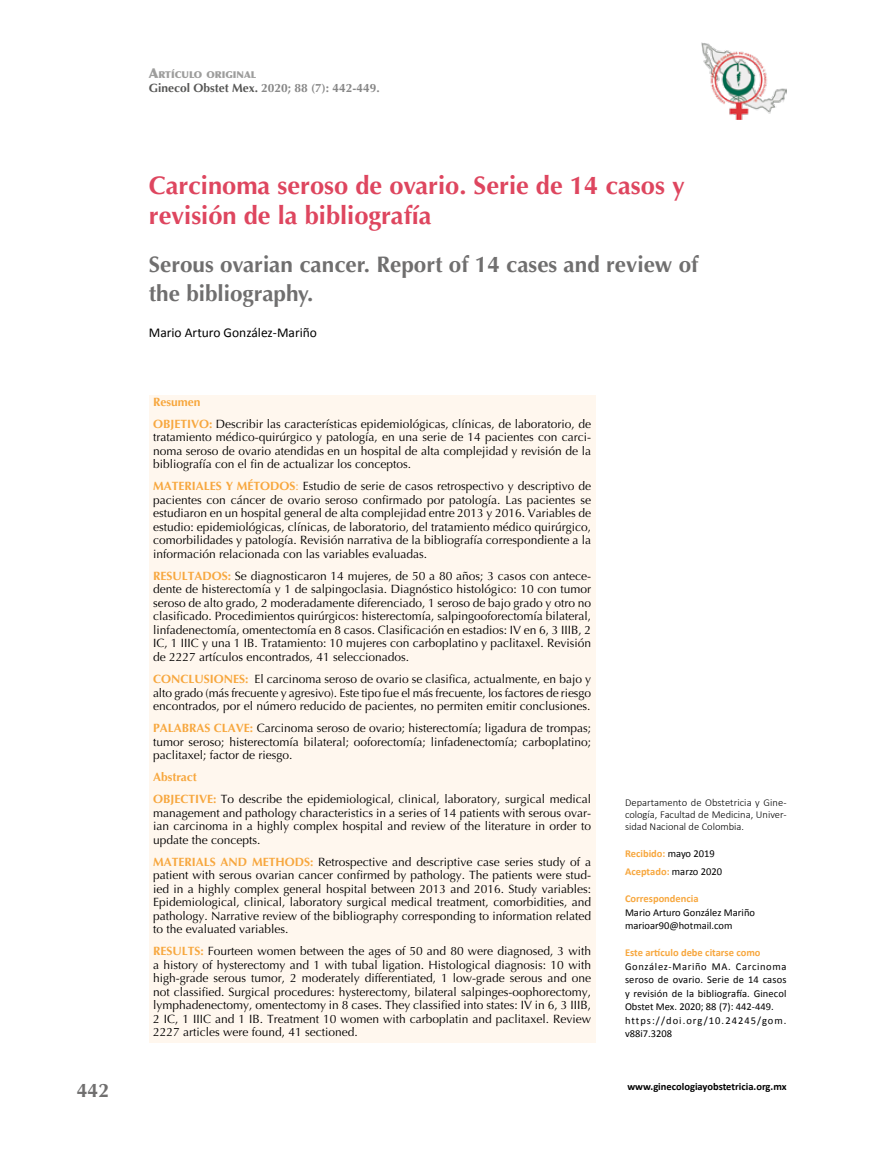
<style>
.page{position:relative;width:893px;height:1149px;background:#fff}
.page>*{position:absolute;margin:0;border:0;box-sizing:border-box;transform-origin:0 0}
.t1{font:700 25.5px/30px "Optima";color:#de465f}
.t2{font:700 22.5px/28.5px "Optima";color:#706f6f}
.t3{font:700 19.5px "Optima";color:#706f6f}
.t4{font:13.5px "Calibri";color:#000}
.t5{font:12px/13.5px "Optima";color:#000;text-align:justify}
.t6{font:700 12px "Optima";color:#878787}
.t7{font:10.5px/13.5px "Calibri";letter-spacing:.015em;color:#000}
.t8{font:300 10.5px/12px "Calibri";color:#000;text-align:justify}
.t9{font:700 10.5px/18px "Calibri";color:#f7a73e}
.t10{font:700 10.5px "Calibri";color:#000}
.t11{font:900 9.45px "Optima";color:#9d9d9c}
.s1{font-size:13.5px}
.s2{color:#575756}
.s3{font-weight:700;color:#f7a73e}
.s4{color:#f7a73e}
.s5{font-weight:400;color:#000}
</style>
<div class="page">
<img style="left:702px;top:43px;width:85px;height:76px">
<div style="left:149px;top:394px;width:446px;height:648px;background:#fff7ee"></div>
<p class="t11" style="left:149px;top:69px;width:109px"><span class="s1">A</span>RTÍCULO ORIGINAL</p>
<p class="t6" style="left:149px;top:81px;width:233px"><span class="s2">Ginecol Obstet Mex.</span> 2020; 88 (7): 442-449.</p>
<h1 class="t1" style="left:149px;top:170px;width:537px">Carcinoma seroso de ovario. Serie de 14 casos y revisión de la bibliografía</h1>
<h2 class="t2" style="left:149px;top:250px;width:551px">Serous ovarian cancer. Report of 14 cases and review of the bibliography.</h2>
<p class="t4" style="left:149px;top:324px;width:170px">Mario Arturo González-Mariño</p>
<p class="t5" style="left:153px;top:390px;width:439px;line-height:22px"><span class="s3">Resumen<br>OBJETIVO:</span> Describir las características epidemiológicas, clínicas, de laboratorio, de</p>
<p class="t5" style="left:153px;top:430px;width:439px">tratamiento médico-quirúrgico y patología, en una serie de 14 pacientes con carci&shy;noma seroso de ovario atendidas en un hospital de alta complejidad y revisión de la bibliografía con el fin de actualizar los conceptos.</p>
<p class="t5" style="left:153px;top:479px;width:439px"><span class="s3">MATERIALES Y MÉTODOS</span><span class="s4">:</span> Estudio de serie de casos retrospectivo y descriptivo de pacientes con cáncer de ovario seroso confirmado por patología. Las pacientes se estudiaron en un hospital general de alta complejidad entre 2013 y 2016. Variables de estudio: epidemiológicas, clínicas, de laboratorio, del tratamiento médico quirúrgico, comorbilidades y patología. Revisión narrativa de la bibliografía correspondiente a la información relacionada con las variables evaluadas.</p>
<p class="t5" style="left:153px;top:569px;width:440px"><span class="s3">RESULTADOS:</span> Se diagnosticaron 14 mujeres, de 50 a 80 años; 3 casos con antece&shy;dente de histerectomía y 1 de salpingoclasia. Diagnóstico histológico: 10 con tumor seroso de alto grado, 2 moderadamente diferenciado, 1 seroso de bajo grado y otro no clasificado. Procedimientos quirúrgicos: histerectomía, salpingooforectomía bilateral, linfadenectomía, omentectomía en 8 casos. Clasificación en estadios: IV en 6, 3 IIIB, 2<br>IC, 1 IIIC y una 1 IB. Tratamiento: 10 mujeres con carboplatino y paclitaxel. Revisión de 2227 artículos encontrados, 41 seleccionados.</p>
<p class="t5" style="left:153px;top:672px;width:439px"><span class="s3">CONCLUSIONES:</span> El carcinoma seroso de ovario se clasifica, actualmente, en bajo y alto grado (más frecuente y agresivo). Este tipo fue el más frecuente, los factores de riesgo encontrados, por el número reducido de pacientes, no permiten emitir conclusiones.</p>
<p class="t5" style="left:153px;top:721px;width:439px"><span class="s3">PALABRAS CLAVE:</span> Carcinoma seroso de ovario; histerectomía; ligadura de trompas; tumor seroso; histerectomía bilateral; ooforectomía; linfadenectomía; carboplatino; paclitaxel; factor de riesgo.</p>
<p class="t5" style="left:153px;top:766px;width:439px;line-height:22px"><span class="s3">Abstract<br>OBJECTIVE:</span> To describe the epidemiological, clinical, laboratory, surgical medical</p>
<p class="t5" style="left:153px;top:805px;width:439px">management and pathology characteristics in a series of 14 patients with serous ovar&shy;ian carcinoma in a highly complex hospital and review of the literature in order to update the concepts.</p>
<p class="t5" style="left:153px;top:854px;width:439px"><span class="s3">MATERIALS AND METHODS:</span> Retrospective and descriptive case series study of a patient with serous ovarian cancer confirmed by pathology. The patients were stud&shy;ied in a highly complex general hospital between 2013 and 2016. Study variables:<br>Epidemiological, clinical, laboratory surgical medical treatment, comorbidities, and pathology. Narrative review of the bibliography corresponding to information related to the evaluated variables.</p>
<p class="t5" style="left:153px;top:944px;width:439px"><span class="s3">RESULTS:</span> Fourteen women between the ages of 50 and 80 were diagnosed, 3 with a history of hysterectomy and 1 with tubal ligation. Histological diagnosis: 10 with high-grade serous tumor, 2 moderately differentiated, 1 low-grade serous and one not classified. Surgical procedures: hysterectomy, bilateral salpinges-oophorectomy, lymphadenectomy, omentectomy in 8 cases. They classified into states: IV in 6, 3 IIIB, 2 IC, 1 IIIC and 1 IB. Treatment 10 women with carboplatin and paclitaxel. Review 2227 articles were found, 41 sectioned.</p>
<p class="t8" style="left:625px;top:796px;width:163px">Departamento de Obstetricia y Gine&shy;cología, Facultad de Medicina, Univer&shy;sidad Nacional de Colombia.</p>
<p class="t9" style="left:625px;top:843px;width:99px">Recibido: <span class="s5">mayo 2019<br></span>Aceptado: <span class="s5">marzo 2020</span></p>
<p class="t9" style="left:625px;top:889px;width:75px">Correspondencia</p>
<p class="t7" style="left:625px;top:904px;width:132px">Mario Arturo González Mariño marioar90@hotmail.com</p>
<p class="t9" style="left:625px;top:943px;width:137px">Este artículo debe citarse como</p>
<p class="t7" style="left:625px;top:958px;width:163px">González-Mariño MA. Carcinoma seroso de ovario. Serie de 14 casos y revisión de la bibliografía. Ginecol<br>Obstet Mex. 2020; 88 (7): 442-449. https://doi.org/10.24245/gom. v88i7.3208</p>
<h3 class="t3" style="left:77px;top:1079px;width:34px">442</h3>
<p class="t10" style="left:627px;top:1079px;width:161px">www.ginecologiayobstetricia.org.mx</p>
</div>
